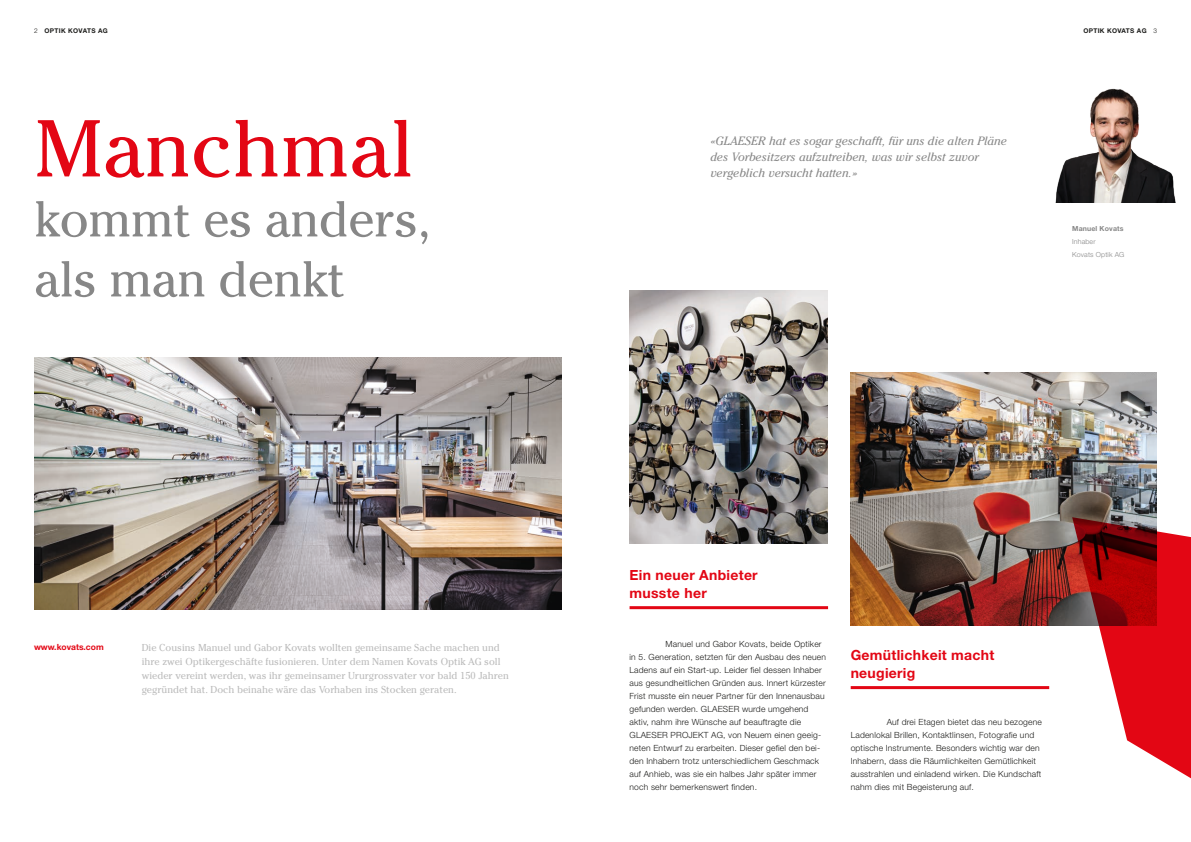
<style>
.page{position:relative;width:1191px;height:842px;background:#fff}
.page>*{position:absolute;margin:0;border:0;box-sizing:border-box;transform-origin:0 0}
.t1{font:80px "Cheltenham Std";color:#e30614}
.t2{font:50px/60px "Cheltenham Std";letter-spacing:-.01em;color:#878787}
.t3{font:700 14px/18px "Helvetica Neue LT Std";letter-spacing:.02em;color:#e30614}
.t4{font:italic 12px/16px "Cheltenham Std";color:#878787}
.t5{font:10px/14px "Cheltenham Std";color:#bbb}
.t6{font:300 8.5px/13px "Helvetica Neue LT Std";letter-spacing:.02em;color:#1d1d1b}
.t7{font:700 8.5px "Helvetica Neue LT Std";color:#e30614}
.t8{font:300 7px/13px "Helvetica Neue LT Std";letter-spacing:.02em;color:#878787}
.t9{font:700 7px "Helvetica Neue LT Std";letter-spacing:.02em;color:#878787}
.t10{font:700 6.5px "Helvetica Neue LT Std";letter-spacing:.05em;color:#1d1d1b}
.s1{font-weight:300}
</style>
<div class="page">
<img style="left:34px;top:357px;width:527px;height:253px">
<img style="left:850px;top:372px;width:307px;height:253px">
<hr style="left:629px;top:606px;width:199px;height:3px;background:#e30614">
<hr style="left:850px;top:686px;width:199px;height:3px;background:#e30614">
<img style="left:1055px;top:88px;width:121px;height:114px">
<svg style="left:1072px;top:517px;width:119px;height:262px"></svg>
<img style="left:629px;top:291px;width:199px;height:253px">
<p class="t10" style="left:34px;top:27px;width:75px"><span class="s1">2</span> OPTIK KOVATS AG</p>
<p class="t10" style="left:1083px;top:27px;width:75px">OPTIK KOVATS AG <span class="s1">3</span></p>
<h1 class="t1" style="left:34px;top:102px;width:381px">Manchmal</h1>
<h2 class="t2" style="left:34px;top:189px;width:398px">kommt es anders, als man denkt</h2>
<p class="t7" style="left:34px;top:641px;width:71px">www.kovats.com</p>
<p class="t5" style="left:142px;top:640px;width:368px">Die Cousins Manuel und Gabor Kovats wollten gemeinsame Sache machen und ihre zwei Optikergeschäfte fusionieren. Unter dem Namen Kovats Optik AG soll wieder vereint werden, was ihr gemeinsamer Ururgrossvater vor bald 150 Jahren gegründet hat. Doch beinahe wäre das Vorhaben ins Stocken geraten.</p>
<h3 class="t4" style="left:710px;top:133px;width:298px">«GLAESER hat es sogar geschafft, für uns die alten Pläne des Vorbesitzers aufzutreiben, was wir selbst zuvor vergeblich versucht hatten.»</h3>
<p class="t9" style="left:1072px;top:224px;width:53px">Manuel Kovats</p>
<p class="t8" style="left:1072px;top:235px;width:54px">Inhaber<br>Kovats Optik AG</p>
<h3 class="t3" style="left:629px;top:565px;width:130px">Ein neuer Anbieter musste her</h3>
<p class="t6" style="left:629px;top:637px;width:198px;text-indent:36px">Manuel und Gabor Kovats, beide Optiker in 5. Generation, setzten für den Ausbau des neuen Ladens auf ein Start-up. Leider fiel dessen Inhaber aus gesundheitlichen Gründen aus. Innert kürzester Frist musste ein neuer Partner für den Innenausbau gefunden werden. GLAESER wurde umgehend aktiv, nahm ihre Wünsche auf beauftragte die GLAESER PROJEKT AG, von Neuem einen geeig&shy;neten Entwurf zu erarbeiten. Dieser gefiel den bei&shy;den Inhabern trotz unterschiedlichem Geschmack auf Anhieb, was sie ein halbes Jahr später immer noch sehr bemerkenswert finden.</p>
<h3 class="t3" style="left:850px;top:645px;width:145px">Gemütlichkeit macht neugierig</h3>
<p class="t6" style="left:850px;top:715px;width:193px;text-indent:36px">Auf drei Etagen bietet das neu bezogene Ladenlokal Brillen, Kontaktlinsen, Fotografie und optische Instrumente. Besonders wichtig war den Inhabern, dass die Räumlichkeiten Gemütlichkeit ausstrahlen und einladend wirken. Die Kundschaft nahm dies mit Begeisterung auf.</p>
</div>
